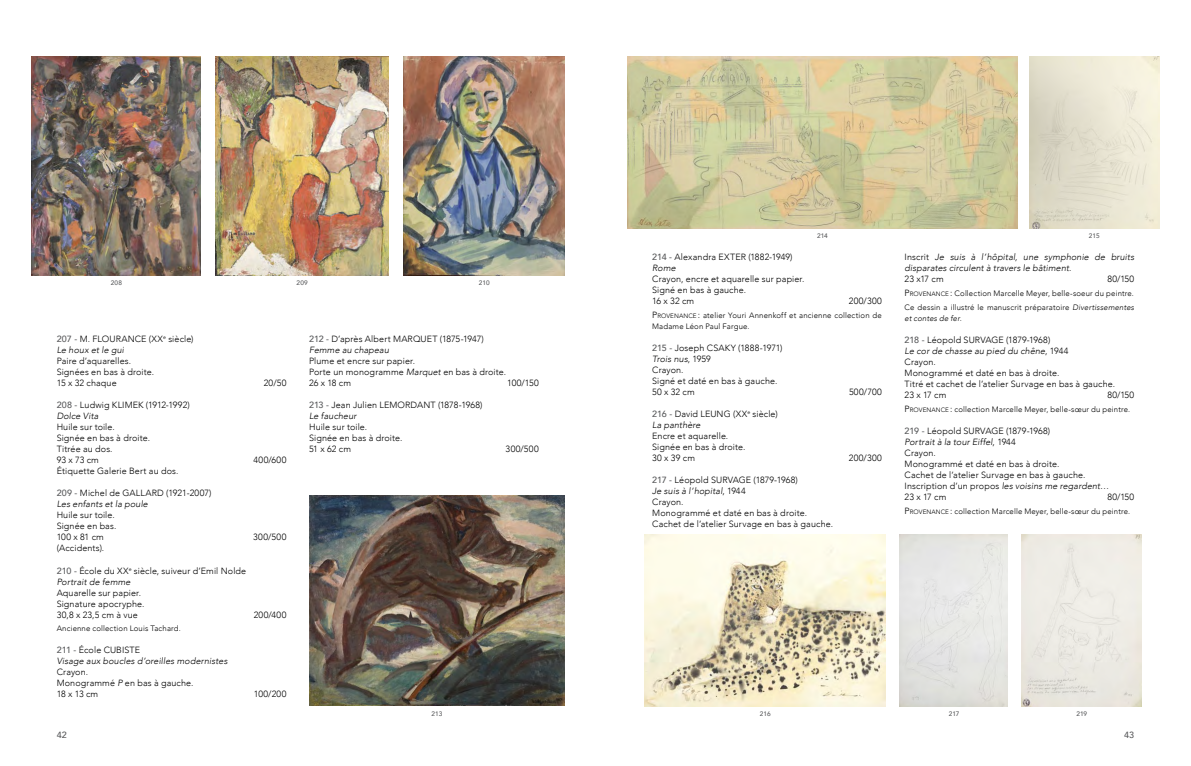
<style>
.page{position:relative;width:1191px;height:766px;background:#fff}
.page>*{position:absolute;margin:0;border:0;box-sizing:border-box;transform-origin:0 0}
.t1{font:300 9px/11px "Avenir";letter-spacing:.015em;color:#000}
.t2{font:italic 300 9px/11px "Avenir";letter-spacing:.015em;color:#000}
.t3{font:500 9px "Avenir";color:#58595b}
.t4{font:300 7.8px/11px "Avenir";letter-spacing:.02em;color:#000}
.t5{font:italic 300 7.8px "Avenir";letter-spacing:.015em;color:#000}
.t6{font:500 6.5px "Avenir";letter-spacing:.01em;color:#58595b}
.s1{font-weight:500;color:#58595b}
.s2{font-style:italic}
.s3{font-weight:500;font-style:normal;color:#58595b}
.s4{font-style:normal}
.s5{font-size:9px}
.s6{font-size:6.3px}
</style>
<div class="page">
<img style="left:32px;top:57px;width:169px;height:218px">
<img style="left:216px;top:57px;width:173px;height:218px">
<img style="left:403px;top:57px;width:162px;height:218px">
<img style="left:645px;top:534px;width:240px;height:172px">
<img style="left:1029px;top:57px;width:130px;height:172px">
<img style="left:899px;top:534px;width:108px;height:172px">
<img style="left:1022px;top:534px;width:119px;height:172px">
<img style="left:628px;top:57px;width:389px;height:172px">
<img style="left:309px;top:496px;width:256px;height:209px">
<p class="t6" style="left:111px;top:277px;width:13px">208</p>
<p class="t6" style="left:297px;top:277px;width:13px">209</p>
<p class="t6" style="left:479px;top:277px;width:12px">210</p>
<p class="t1" style="left:57px;top:333px;width:138px"><span class="s1">207 -</span> M. FLOURANCE (XX<sup>e</sup> siècle)<br><span class="s2">Le houx et le gui</span></p>
<p class="t1" style="left:57px;top:355px;width:99px">Paire d’aquarelles.<br>Signées en bas à droite.<br>15 x 32 chaque</p>
<p class="t1" style="left:57px;top:399px;width:135px"><span class="s1">208 -</span> Ludwig KLIMEK (1912-1992)<br><span class="s2">Dolce Vita</span></p>
<p class="t1" style="left:57px;top:421px;width:95px">Huile sur toile.<br>Signée en bas à droite.<br>Titrée au dos.<br>93 x 73 cm</p>
<p class="t1" style="left:57px;top:465px;width:123px">Étiquette Galerie Bert au dos.</p>
<p class="t1" style="left:57px;top:487px;width:156px"><span class="s1">209 -</span> Michel de GALLARD (1921-2007)<br><span class="s2">Les enfants et la poule</span></p>
<p class="t1" style="left:57px;top:509px;width:61px">Huile sur toile.<br>Signée en bas.<br>100 x 81 cm</p>
<p class="t1" style="left:264px;top:377px;width:24px">20/50</p>
<p class="t1" style="left:253px;top:454px;width:34px">400/600</p>
<p class="t1" style="left:253px;top:531px;width:35px">300/500</p>
<p class="t1" style="left:57px;top:542px;width:49px">(Accidents).</p>
<p class="t1" style="left:57px;top:564px;width:191px"><span class="s1">210 -</span> École du XX<sup>e</sup> siècle, suiveur d’Emil Nolde<br><span class="s2">Portrait de femme</span></p>
<p class="t1" style="left:57px;top:586px;width:89px">Aquarelle sur papier.<br>Signature apocryphe.<br>30,8 x 23,5 cm à vue</p>
<p class="t4" style="left:57px;top:623px;width:126px">Ancienne collection Louis Tachard.</p>
<p class="t2" style="left:57px;top:644px;width:172px"><span class="s3">211 -</span> <span class="s4">École cubiste<br></span>Visage aux boucles d’oreilles modernistes</p>
<p class="t1" style="left:57px;top:666px;width:138px">Crayon.<br>Monogrammé <span class="s2">P</span> en bas à gauche.<br>18 x 13 cm</p>
<p class="t1" style="left:254px;top:608px;width:34px">200/400</p>
<p class="t1" style="left:254px;top:688px;width:34px">100/200</p>
<p class="t1" style="left:309px;top:333px;width:176px"><span class="s1">212 -</span> D’après Albert MARQUET (1875-1947)<br><span class="s2">Femme au chapeau</span></p>
<p class="t1" style="left:309px;top:355px;width:199px">Plume et encre sur papier.<br>Porte un monogramme <span class="s2">Marquet</span> en bas à droite.<br>26 x 18 cm</p>
<p class="t1" style="left:507px;top:377px;width:33px">100/150</p>
<p class="t1" style="left:309px;top:399px;width:175px"><span class="s1">213 -</span> Jean Julien LEMORDANT (1878-1968)<br><span class="s2">Le faucheur</span></p>
<p class="t1" style="left:309px;top:421px;width:95px">Huile sur toile.<br>Signée en bas à droite.<br>51 x 62 cm</p>
<p class="t1" style="left:505px;top:443px;width:35px">300/500</p>
<p class="t6" style="left:817px;top:230px;width:12px">214</p>
<p class="t6" style="left:1088px;top:230px;width:12px">215</p>
<p class="t1" style="left:652px;top:251px;width:142px"><span class="s1">214 -</span> Alexandra EXTER (1882-1949)<br><span class="s2">Rome</span></p>
<p class="t1" style="left:652px;top:273px;width:154px">Crayon, encre et aquarelle sur papier.<br>Signé en bas à gauche.<br>16 x 32 cm</p>
<p class="t1" style="left:849px;top:295px;width:35px">200/300</p>
<p class="t4" style="left:652px;top:310px;width:231px"><span class="s5">P</span><span class="s6">ROVENANCE</span> <span class="s5">:</span> atelier Youri Annenkoff et ancienne collection de<br>Madame Léon Paul Fargue.</p>
<p class="t1" style="left:652px;top:342px;width:132px"><span class="s1">215 -</span> Joseph CSAKY (1888-1971)<br><span class="s2">Trois nus</span>, 1959<br>Crayon.<br>Signé et daté en bas à gauche.<br>50 x 32 cm</p>
<p class="t1" style="left:849px;top:386px;width:34px">500/700</p>
<p class="t1" style="left:652px;top:408px;width:127px"><span class="s1">216 -</span> David LEUNG (XX<sup>e</sup> siècle)<br><span class="s2">La panthère</span></p>
<p class="t1" style="left:652px;top:430px;width:95px">Encre et aquarelle.<br>Signée en bas à droite.<br>30 x 39 cm</p>
<p class="t1" style="left:652px;top:474px;width:182px"><span class="s1">217 -</span> Léopold SURVAGE (1879-1968)<br><span class="s2">Je suis à l’hopital</span>, 1944<br>Crayon.<br>Monogrammé et daté en bas à droite.<br>Cachet de l’atelier Survage en bas à gauche.</p>
<p class="t1" style="left:849px;top:452px;width:35px">200/300</p>
<p class="t2" style="left:904px;top:251px;width:231px"><span class="s4">Inscrit</span> Je suis à l’hôpital, une symphonie de bruits disparates circulent à travers le bâtiment<span class="s4">.<br>23 x17 cm</span></p>
<p class="t1" style="left:1107px;top:273px;width:28px">80/150</p>
<p class="t4" style="left:904px;top:286px;width:231px;line-height:13.8px"><span class="s5">P</span><span class="s6">ROVENANCE</span> <span class="s5">:</span> Collection Marcelle Meyer, belle-soeur du peintre.<br>Ce dessin a illustré le manuscrit préparatoire <span class="s2">Divertissementes</span></p>
<p class="t5" style="left:904px;top:313px;width:59px">et contes de fer.</p>
<p class="t1" style="left:904px;top:334px;width:212px"><span class="s1">218 -</span> Léopold SURVAGE (1879-1968)<br><span class="s2">Le cor de chasse au pied du chêne</span>, 1944<br>Crayon.<br>Monogrammé et daté en bas à droite.<br>Titré et cachet de l’atelier Survage en bas à gauche.<br>23 x 17 cm</p>
<p class="t1" style="left:1107px;top:389px;width:28px">80/150</p>
<p class="t4" style="left:904px;top:403px;width:227px"><span class="s5">P</span><span class="s6">ROVENANCE</span> <span class="s5">:</span> collection Marcelle Meyer, belle-sœur du peintre.</p>
<p class="t1" style="left:904px;top:425px;width:206px"><span class="s1">219 -</span> Léopold SURVAGE (1879-1968)<br><span class="s2">Portrait à la tour Eiffel</span>, 1944<br>Crayon.<br>Monogrammé et daté en bas à droite.<br>Cachet de l’atelier Survage en bas à gauche.<br>Inscription d’un propos <span class="s2">les voisins me regardent…<br></span>23 x 17 cm</p>
<p class="t1" style="left:1107px;top:491px;width:28px">80/150</p>
<p class="t4" style="left:904px;top:505px;width:227px"><span class="s5">P</span><span class="s6">ROVENANCE</span> <span class="s5">:</span> collection Marcelle Meyer, belle-sœur du peintre.</p>
<p class="t6" style="left:431px;top:707px;width:12px">213</p>
<p class="t6" style="left:760px;top:707px;width:12px">216</p>
<p class="t6" style="left:949px;top:707px;width:12px">217</p>
<p class="t6" style="left:1076px;top:707px;width:12px">219</p>
<p class="t3" style="left:57px;top:727px;width:12px">42</p>
<p class="t3" style="left:1124px;top:727px;width:12px">43</p>
</div>
